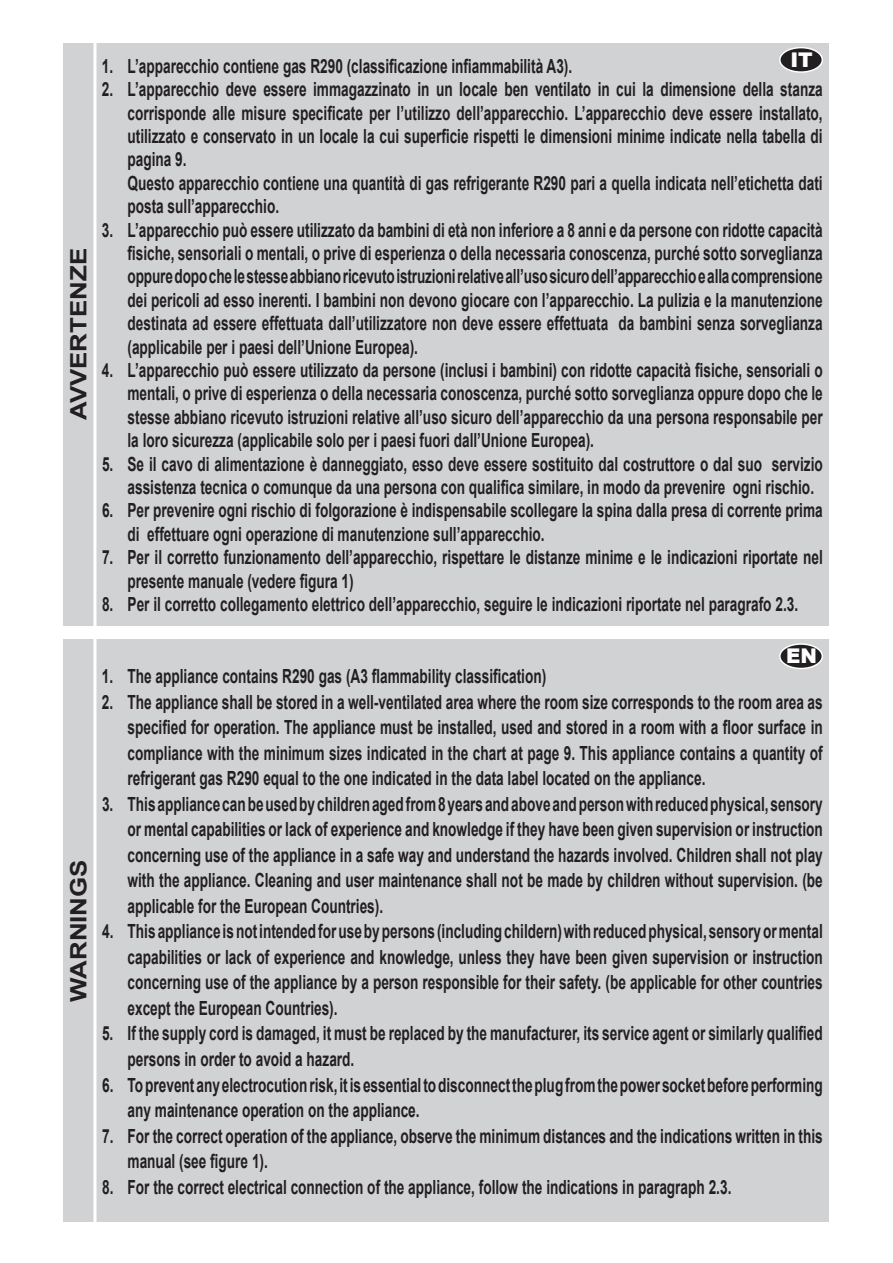
<style>
.page{position:relative;width:893px;height:1263px;background:#fff}
.page>*{position:absolute;margin:0;border:0;box-sizing:border-box;transform-origin:0 0}
.t1{font:700 22.5px "Arial";color:#231f20;scale:1.15 1}
.t2{font:900 20.25px "Arial";color:#fff}
.t3{font:700 19.5px/23.4px "Arial";color:#231f20;scale:.7 1}
</style>
<div class="page">
<div style="left:64px;top:43px;width:765px;height:583px;background:#d1d2d4"></div>
<hr style="left:93px;top:40px;width:3px;height:594px;background:#fff">
<div style="left:780px;top:48px;width:42px;height:24px;background:#231f20;border-radius:50%"></div>
<div style="left:779px;top:47px;width:44px;height:26px;border:2px solid #fff;border-radius:50%"></div>
<div style="left:64px;top:640px;width:765px;height:582px;background:#d1d2d4"></div>
<div style="left:780px;top:644px;width:42px;height:24px;background:#231f20;border-radius:50%"></div>
<div style="left:779px;top:643px;width:44px;height:26px;border:2px solid #fff;border-radius:50%"></div>
<hr style="left:93px;top:637px;width:3px;height:593px;background:#fff">
<p class="t1" style="left:64px;top:420px;width:151px;rotate:-90deg">AVVERTENZE</p>
<p class="t1" style="left:64px;top:1002px;width:125px;rotate:-90deg">WARNINGS</p>
<p class="t3" style="left:102px;top:55px;width:673px">1. L’apparecchio contiene gas R290 (classificazione infiammabilità A3).</p>
<p class="t2" style="left:790px;top:45px;width:24px">IT</p>
<p class="t3" style="left:127px;top:78px;width:995px;text-indent:-25px">2. L’apparecchio deve essere immagazzinato in un locale ben ventilato in cui la dimensione della stanza corrisponde alle misure specificate per l’utilizzo dell’apparecchio. L’apparecchio deve essere installato, utilizzato e conservato in un locale la cui superficie rispetti le dimensioni minime indicate nella tabella di pagina 9.<br>Questo apparecchio contiene una quantità di gas refrigerante R290 pari a quella indicata nell’etichetta dati posta sull’apparecchio.</p>
<p class="t3" style="left:127px;top:219px;width:995px;text-align:justify;text-indent:-26px">3. L’apparecchio può essere utilizzato da bambini di età non inferiore a 8 anni e da persone con ridotte capacità fisiche, sensoriali o mentali, o prive di esperienza o della necessaria conoscenza, purché sotto sorveglianza oppuredopochelestesseabbianoricevutoistruzionirelativeall’usosicurodell’apparecchioeallacomprensione dei pericoli ad esso inerenti. I bambini non devono giocare con l’apparecchio. La pulizia e la manutenzione destinata ad essere effettuata dall’utilizzatore non deve essere effettuata da bambini senza sorveglianza (applicabile per i paesi dell’Unione Europea).</p>
<p class="t3" style="left:127px;top:359px;width:995px;text-align:justify;text-indent:-26px">4. L’apparecchio può essere utilizzato da persone (inclusi i bambini) con ridotte capacità fisiche, sensoriali o mentali, o prive di esperienza o della necessaria conoscenza, purché sotto sorveglianza oppure dopo che le stesse abbiano ricevuto istruzioni relative all’uso sicuro dell’apparecchio da una persona responsabile per la loro sicurezza (applicabile solo per i paesi fuori dall’Unione Europea).</p>
<p class="t3" style="left:128px;top:453px;width:995px;text-indent:-26px">5. Se il cavo di alimentazione è danneggiato, esso deve essere sostituito dal costruttore o dal suo servizio assistenza tecnica o comunque da una persona con qualifica similare, in modo da prevenire ogni rischio.</p>
<p class="t3" style="left:128px;top:499px;width:995px;text-indent:-25px">6. Per prevenire ogni rischio di folgorazione è indispensabile scollegare la spina dalla presa di corrente prima di effettuare ogni operazione di manutenzione sull’apparecchio.</p>
<p class="t3" style="left:128px;top:546px;width:995px;text-indent:-26px">7. Per il corretto funzionamento dell’apparecchio, rispettare le distanze minime e le indicazioni riportate nel presente manuale (vedere figura 1)</p>
<p class="t3" style="left:102px;top:593px;width:996px">8. Per il corretto collegamento elettrico dell’apparecchio, seguire le indicazioni riportate nel paragrafo 2.3.</p>
<p class="t2" style="left:786px;top:641px;width:32px">EN</p>
<p class="t3" style="left:102px;top:665px;width:636px">1. The appliance contains R290 gas (A3 flammability classification)</p>
<p class="t3" style="left:128px;top:690px;width:995px;line-height:25.5px;text-align:justify;text-indent:-26px">2. The appliance shall be stored in a well-ventilated area where the room size corresponds to the room area as specified for operation. The appliance must be installed, used and stored in a room with a floor surface in compliance with the minimum sizes indicated in the chart at page 9. This appliance contains a quantity of refrigerant gas R290 equal to the one indicated in the data label located on the appliance.</p>
<p class="t3" style="left:128px;top:792px;width:995px;line-height:25.5px;text-align:justify;text-indent:-26px">3. Thisappliancecanbeusedbychildrenagedfrom8yearsandaboveandpersonwithreducedphysical,sensory or mental capabilities or lack of experience and knowledge if they have been given supervision or instruction concerning use of the appliance in a safe way and understand the hazards involved. Children shall not play with the appliance. Cleaning and user maintenance shall not be made by children without supervision. (be applicable for the European Countries).</p>
<p class="t3" style="left:128px;top:919px;width:995px;line-height:25.5px;text-align:justify;text-indent:-25px">4. This appliance isnotintendedforusebypersons (includingchildern)withreducedphysical, sensoryormental capabilities or lack of experience and knowledge, unless they have been given supervision or instruction concerning use of the appliance by a person responsible for their safety. (be applicable for other countries except the European Countries).</p>
<p class="t3" style="left:128px;top:1021px;width:995px;line-height:25.5px;text-indent:-26px">5. If the supply cord is damaged, it must be replaced by the manufacturer, its service agent or similarly qualified persons in order to avoid a hazard.</p>
<p class="t3" style="left:128px;top:1072px;width:995px;line-height:25.5px;text-indent:-25px">6. Topreventany electrocutionrisk, itis essentialtodisconnecttheplugfromthepowersocketbeforeperforming any maintenance operation on the appliance.</p>
<p class="t3" style="left:128px;top:1123px;width:995px;line-height:25.5px;text-indent:-26px">7. For the correct operation of the appliance, observe the minimum distances and the indications written in this manual (see figure 1).</p>
<p class="t3" style="left:102px;top:1175px;width:901px">8. For the correct electrical connection of the appliance, follow the indications in paragraph 2.3.</p>
</div>
